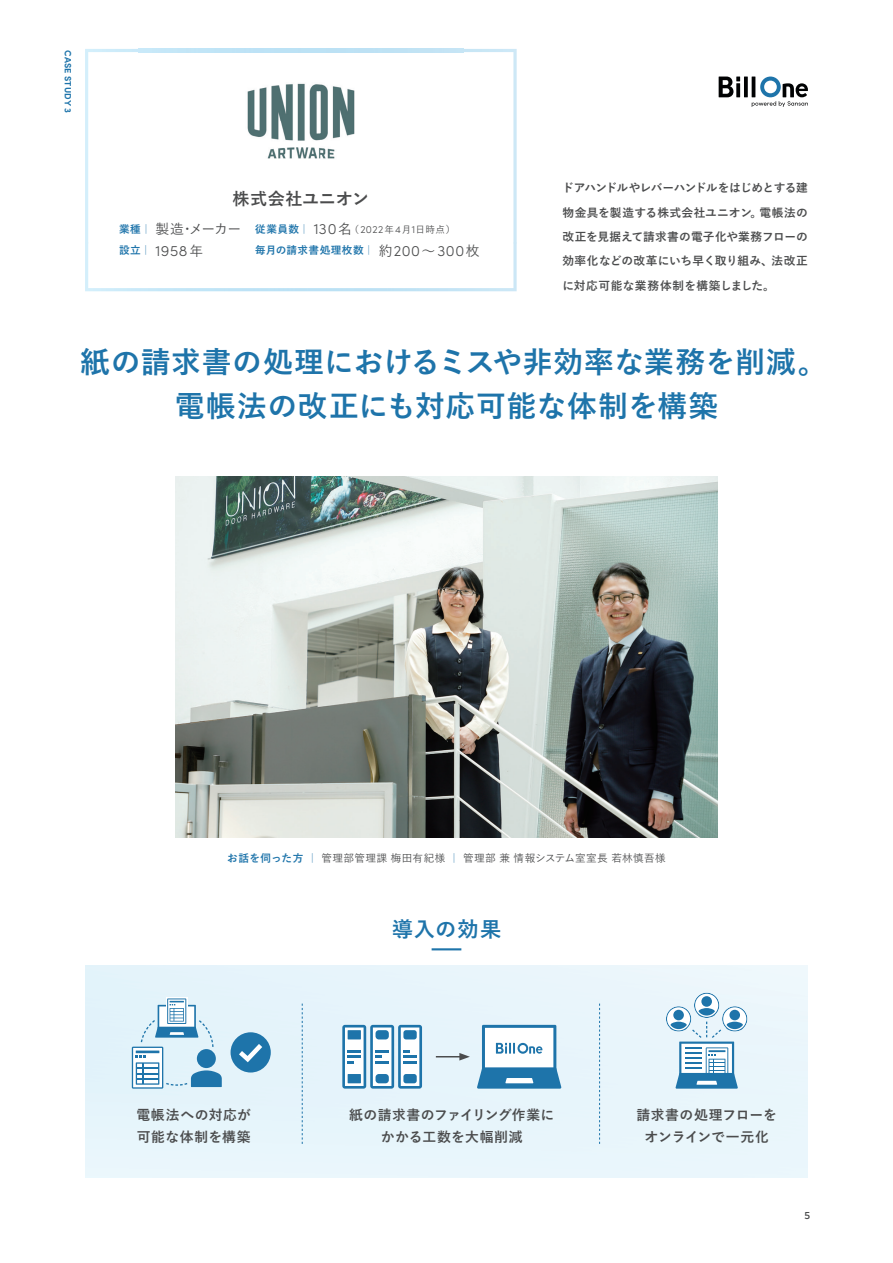
<style>
.page{position:relative;width:893px;height:1263px;background:#fff}
.page>*{position:absolute;margin:0;border:0;box-sizing:border-box;transform-origin:0 0}
.t1{font:700 29.7px/44.7px "Yu Go";letter-spacing:.015em;color:#1e74aa;text-align:center}
.t2{font:700 21.3px "Yu Go";letter-spacing:.05em;color:#1e74aa}
.t3{font:700 16.95px "Yu Go";letter-spacing:-.005em;color:#4b4c4d}
.t4{font:300 14.85px "Sofia Pro";color:#4b4c4d}
.t5{font:700 13.8px/22.4px "Yu Go";letter-spacing:.025em;color:#4b4c4d}
.t6{font:700 13.8px/22.4px "Yu Go";letter-spacing:.005em;color:#4b4c4d;text-align:center}
.t7{font:700 11.7px/24.5px "Yu Go";letter-spacing:.02em;color:#4b4c4d;text-align:justify}
.t8{font:700 11.7px "Texta";color:#4b4c4d}
.t9{font:700 10.65px "Yu Go";letter-spacing:.04em;color:#1e74aa}
.t10{font:500 10.65px "Yu Go";letter-spacing:.035em;color:#4b4c4d}
.t11{font:700 9.15px "Sofia Pro";letter-spacing:.02em;color:#1e74aa}
.s1{font-weight:500;font-size:13.8px;color:#4b4c4d}
.s2{font-family:"Sofia Pro";font-weight:300;font-size:14.85px;color:#4b4c4d}
.s3{font-weight:500;font-size:9.6px;color:#4b4c4d}
.s4{font-family:"Sofia Pro";font-weight:300;font-size:10.35px;color:#4b4c4d}
.s5{font-family:"Yu Go";font-weight:700;font-size:10.65px;color:#1e74aa}
.s6{font-family:"Yu Go";font-weight:500;font-size:13.8px}
.s7{font-weight:700;color:#1e74aa}
.s8{color:#1e74aa}
</style>
<div class="page">
<svg style="left:744px;top:77px;width:4px;height:20px"></svg>
<svg style="left:719px;top:77px;width:21px;height:20px"></svg>
<svg style="left:752px;top:77px;width:56px;height:30px"></svg>
<img style="left:85px;top:243px;width:432px;height:48px">
<img style="left:462px;top:49px;width:55px;height:194px">
<hr style="left:432px;top:948px;width:29px;height:2px;background:#1e74aa">
<div style="left:85px;top:965px;width:723px;height:213px;background:#e8f5fb"></div>
<svg style="left:599px;top:1003px;width:1px;height:141px"></svg>
<svg style="left:302px;top:1003px;width:1px;height:141px"></svg>
<img style="left:175px;top:476px;width:543px;height:362px">
<div style="left:166px;top:997px;width:21px;height:10px;background:#fff"></div>
<svg style="left:132px;top:998px;width:90px;height:91px;background:#b6d5e6"></svg>
<div style="left:231px;top:1032px;width:40px;height:40px;background:#1e74aa;border-radius:50%"></div>
<svg style="left:239px;top:1044px;width:23px;height:18px"></svg>
<svg style="left:666px;top:993px;width:81px;height:96px"></svg>
<svg style="left:436px;top:1053px;width:34px;height:7px"></svg>
<svg style="left:342px;top:1025px;width:80px;height:64px"></svg>
<svg style="left:477px;top:1025px;width:84px;height:64px"></svg>
<img style="left:247px;top:83px;width:108px;height:76px">
<p class="t11" style="left:75px;top:50px;width:64px;rotate:90deg">CASE STUDY 3</p>
<h3 class="t3" style="left:232px;top:189px;width:138px">株式会社ユニオン</h3>
<p class="t9" style="left:119px;top:223px;width:338px">業種｜<span class="s1">製造・メーカー</span> 従業員数｜ <span class="s2">130</span><span class="s1">名</span><span class="s3">（</span><span class="s4">2022</span><span class="s3">年</span><span class="s4">4</span><span class="s3">月</span><span class="s4">1</span><span class="s3">日時点）</span></p>
<p class="t4" style="left:119px;top:240px;width:86px"><span class="s5">設立｜</span> 1958<span class="s6">年</span></p>
<p class="t9" style="left:255px;top:244px;width:226px">毎月の請求書処理枚数｜<span class="s1">約</span><span class="s2">200</span><span class="s1">～</span> <span class="s2">300</span><span class="s1">枚</span></p>
<p class="t7" style="left:562px;top:176px;width:247px">ドアハンドルやレバーハンドルをはじめとする建物金具を製造する株式会社ユニオン。電帳法の改正を見据えて請求書の電子化や業務フローの効率化などの改革にいち早く取り組み、法改正に対応可能な業務体制を構築しました。</p>
<h1 class="t1" style="left:80px;top:340px;width:749px">紙の請求書の処理におけるミスや非効率な業務を削減。電帳法の改正にも対応可能な体制を構築</h1>
<p class="t10" style="left:227px;top:848px;width:440px"><span class="s7">お話を伺った方｜</span>管理部管理課梅田有紀様<span class="s8">｜</span>管理部兼情報システム室室長若林慎吾様</p>
<h2 class="t2" style="left:392px;top:917px;width:111px">導入の効果</h2>
<p class="t5" style="left:136px;top:1104px;width:116px">電帳法への対応が可能な体制を構築</p>
<p class="t5" style="left:349px;top:1104px;width:207px;text-align:center">紙の請求書のファイリング作業にかかる工数を大幅削減</p>
<p class="t6" style="left:636px;top:1104px;width:142px">請求書の処理フローをオンラインで一元化</p>
<p class="t8" style="left:804px;top:1209px;width:7px">5</p>
</div>
